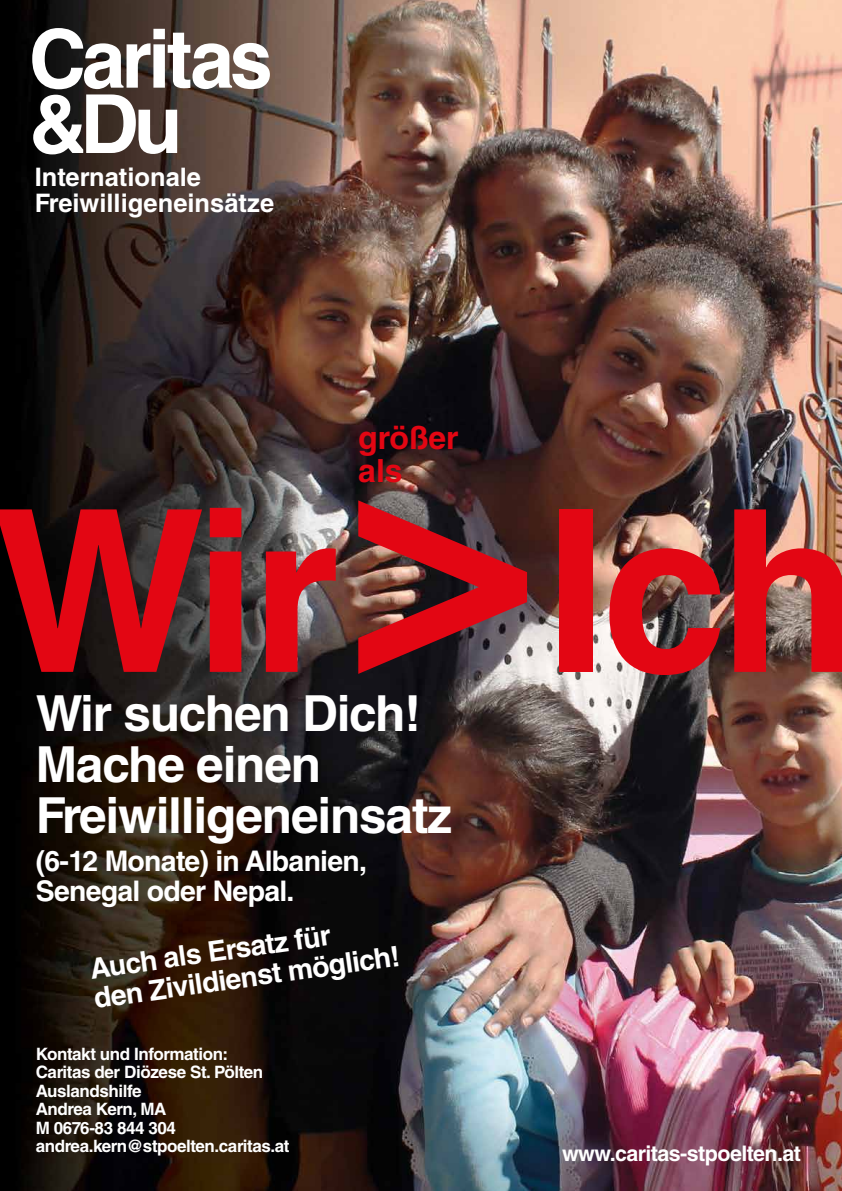
<style>
.page{position:relative;width:842px;height:1191px;background:#fff}
.page>*{position:absolute;margin:0;border:0;box-sizing:border-box;transform-origin:0 0}
.t1{font:700 332.3px "Helvetica LT Std";color:#e30613}
.t2{font:700 226.2px "Helvetica LT Std";letter-spacing:-.03em;color:#e30613}
.t3{font:700 49.7px/51.1px "Helvetica LT Std";letter-spacing:-.025em;color:#fff}
.t4{font:700 31.9px/33.3px "Helvetica LT Std";color:#e30613}
.t5{font:700 28.4px/29.8px "Helvetica LT Std";letter-spacing:-.025em;color:#fff}
.t6{font:700 25.5px/26.3px "Helvetica LT Std";color:#fff}
.t7{font:700 21.5px "Helvetica LT Std";letter-spacing:-.025em;color:#fff}
.t8{font:700 17px/18.5px "Helvetica LT Std";letter-spacing:-.025em;color:#fff}
</style>
<div class="page">
<img style="left:0;top:0;width:842px;height:1191px">
<svg style="left:32px;top:28px;width:238px;height:126px"></svg>
<h3 class="t6" style="left:35px;top:163px;width:241px">Internationale<br>Freiwilligeneinsätze</h3>
<h3 class="t4" style="left:358px;top:420px;width:102px">größer als</h3>
<h1 class="t1" style="left:346px;top:351px;width:196px">&gt;</h1>
<h2 class="t2" style="left:-8px;top:454px;width:867px">Wir Ich</h2>
<h3 class="t3" style="left:36px;top:687px;width:418px">Wir suchen Dich!<br>Mache einen<br>Freiwilligeneinsatz</h3>
<h3 class="t5" style="left:36px;top:846px;width:333px">(6-12 Monate) in Albanien,<br>Senegal oder Nepal.</h3>
<h3 class="t5" style="left:88px;top:953px;width:310px;rotate:-8deg">Auch als Ersatz für<br>den Zivildienst möglich!</h3>
<p class="t8" style="left:36px;top:1044px;width:255px">Kontakt und Information:<br>Caritas der Diözese St. Pölten<br>Auslandshilfe<br>Andrea Kern, MA<br>M 0676-83 844 304 andrea.kern@stpoelten.caritas.at</p>
<p class="t7" style="left:562px;top:1140px;width:240px">www.caritas-stpoelten.at</p>
</div>
